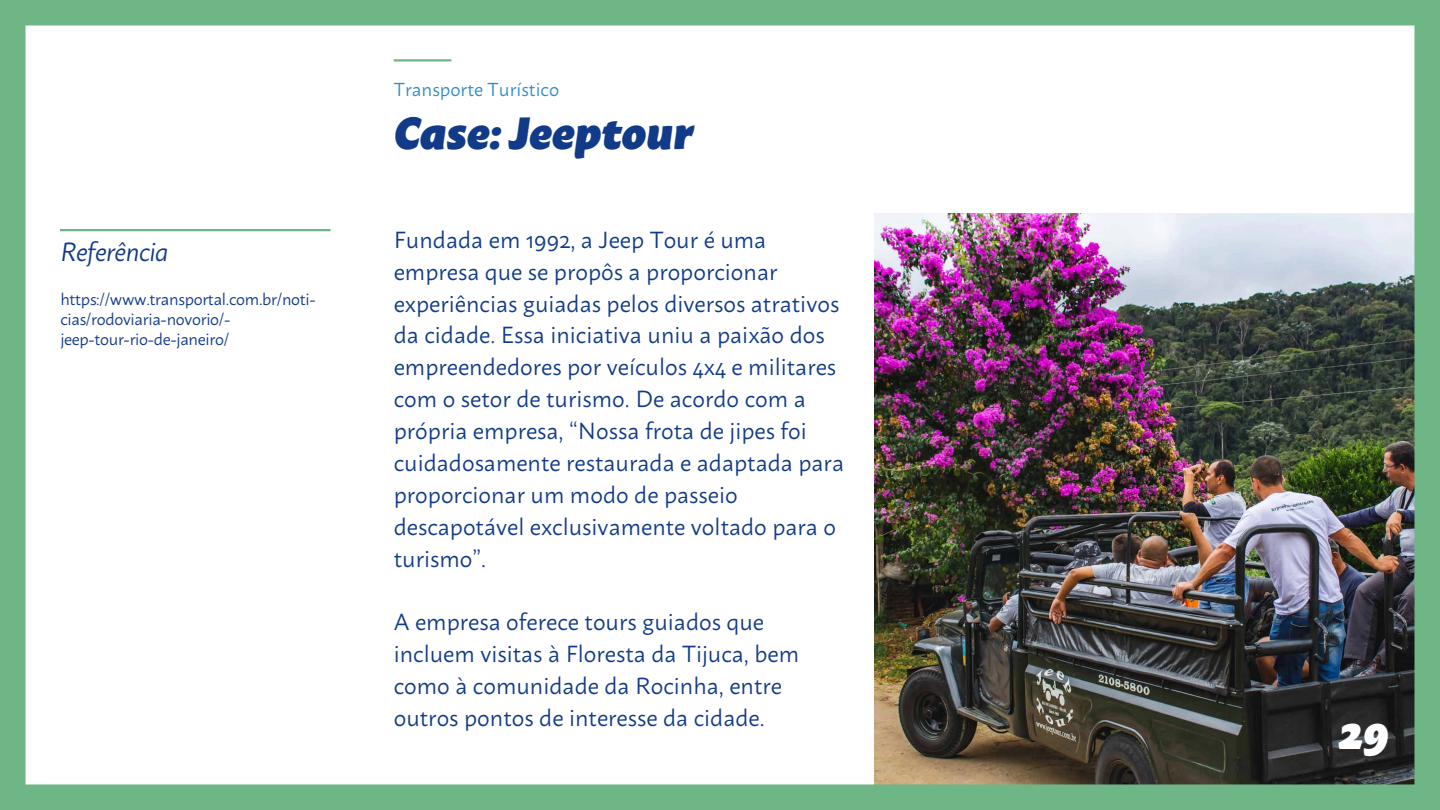
<style>
.page{position:relative;width:1440px;height:810px;background:#fff}
.page>*{position:absolute;margin:0;border:0;box-sizing:border-box;transform-origin:0 0}
.t1{font:italic 900 45px "Macho";color:#113a89}
.t2{font:italic 900 45px "Macho";color:#fff}
.t3{font:italic 26.25px "Macho";letter-spacing:-.02em;color:#113a89}
.t4{font:23.25px/31.9px "Macho";color:#113a89}
.t5{font:18.75px "Macho";color:#318bca}
.t6{font:16.5px/19.8px "Macho";letter-spacing:-.02em;color:#113a8a}
</style>
<div class="page">
<img style="left:0;top:0;width:1440px;height:810px">
<hr style="left:394px;top:59px;width:57px;height:3px;background:#6eb686">
<hr style="left:60px;top:229px;width:271px;height:2px;background:#6eb686">
<p class="t3" style="left:60px;top:230px;width:110px">Referência</p>
<p class="t6" style="left:60px;top:288px;width:257px">https://www.transportal.com.br/noti&shy;cias/rodoviaria-novorio/- jeep-tour-rio-de-janeiro/</p>
<p class="t5" style="left:394px;top:73px;width:167px">Transporte Turístico</p>
<h1 class="t1" style="left:394px;top:93px;width:301px">Case: Jeeptour</h1>
<p class="t4" style="left:394px;top:221px;width:452px">Fundada em 1992, a Jeep Tour é uma empresa que se propôs a proporcionar experiências guiadas pelos diversos atrativos da cidade. Essa iniciativa uniu a paixão dos empreendedores por veículos 4x4 e militares com o setor de turismo. De acordo com a própria empresa, “Nossa frota de jipes foi cuidadosamente restaurada e adaptada para proporcionar um modo de passeio descapotável exclusivamente voltado para o turismo”.</p>
<p class="t4" style="left:394px;top:604px;width:407px">A empresa oferece tours guiados que incluem visitas à Floresta da Tijuca, bem como à comunidade da Rocinha, entre outros pontos de interesse da cidade.</p>
<h1 class="t2" style="left:1339px;top:692px;width:51px">29</h1>
</div>
